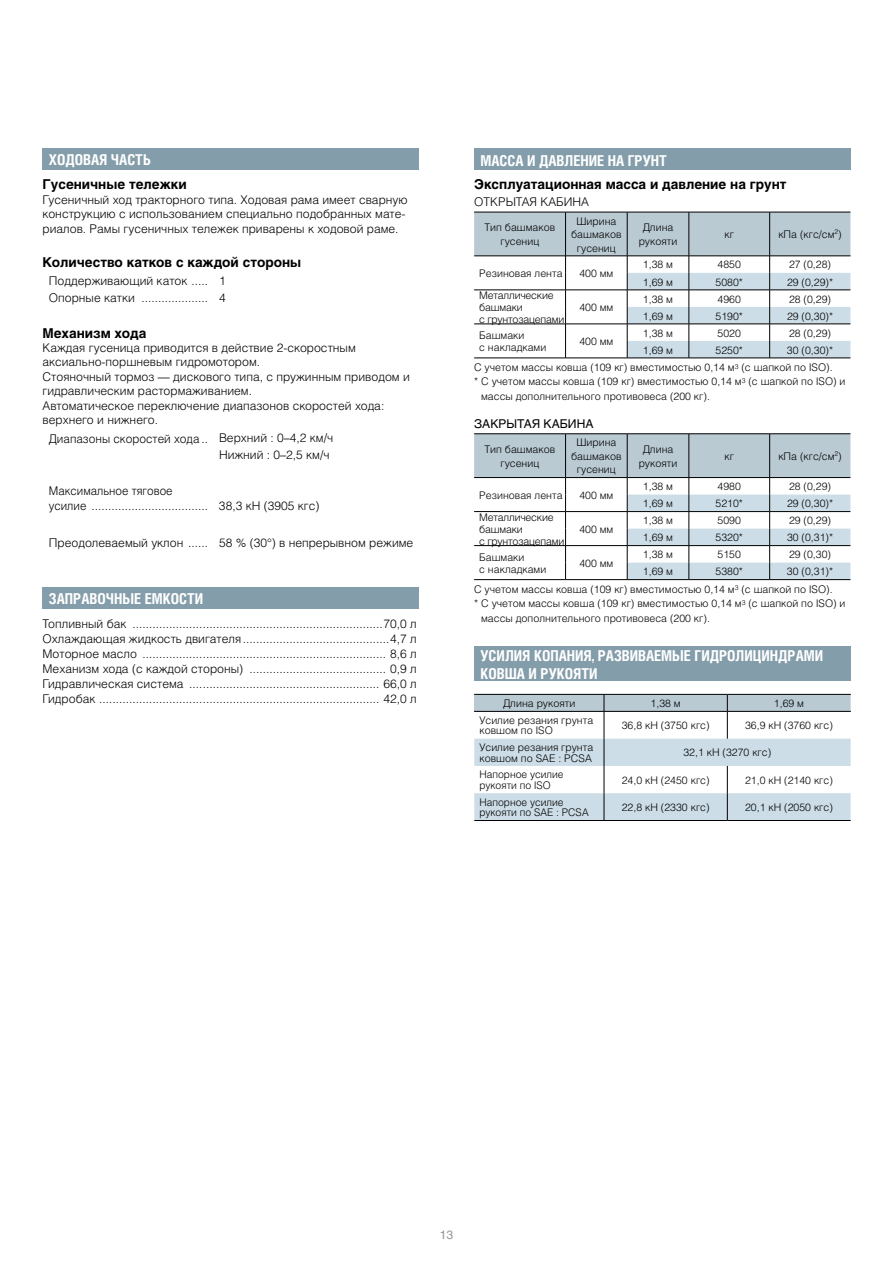
<style>
.page{position:relative;width:893px;height:1263px;background:#fff}
.page>*{position:absolute;margin:0;border:0;box-sizing:border-box;transform-origin:0 0}
.t1{font:700 15px/18px "Helios Cond C";color:#fff}
.t2{font:700 13.5px "Helios C";color:#000}
.t3{font:12px/14.4px "Helios Light C";color:#000}
.t4{font:12px/15px "Helios Light C";color:#000;scale:.95 1}
.t5{font:12px "Helios C";color:#000}
.t6{font:12px "Helios C";color:#939598}
.t7{font:10.5px/13.5px "Helios Light C";color:#000}
.t8{font:10.5px/12px "Helios Light C";letter-spacing:-.02em;color:#000}
</style>
<div class="page">
<div style="left:43px;top:149px;width:376px;height:21px;background:#849daa"></div>
<div style="left:43px;top:587px;width:376px;height:22px;background:#849daa"></div>
<div style="left:474px;top:149px;width:376px;height:21px;background:#849daa"></div>
<hr style="left:474px;top:358px;width:92px;height:1px;background:#000">
<hr style="left:566px;top:358px;width:61px;height:1px;background:#000">
<hr style="left:627px;top:358px;width:62px;height:1px;background:#000">
<hr style="left:689px;top:358px;width:81px;height:1px;background:#000">
<hr style="left:770px;top:358px;width:80px;height:1px;background:#000">
<svg style="left:474px;top:212px;width:376px;height:146px"></svg>
<hr style="left:474px;top:433px;width:92px;height:1px;background:#000">
<hr style="left:566px;top:433px;width:61px;height:1px;background:#000">
<hr style="left:627px;top:433px;width:62px;height:1px;background:#000">
<hr style="left:689px;top:433px;width:81px;height:1px;background:#000">
<hr style="left:770px;top:433px;width:80px;height:1px;background:#000">
<svg style="left:474px;top:434px;width:376px;height:146px"></svg>
<div style="left:474px;top:646px;width:376px;height:35px;background:#849daa"></div>
<hr style="left:474px;top:820px;width:130px;height:1px;background:#000">
<hr style="left:604px;top:820px;width:123px;height:1px;background:#000">
<hr style="left:727px;top:820px;width:124px;height:1px;background:#000">
<svg style="left:474px;top:694px;width:377px;height:126px"></svg>
<p class="t1" style="left:49px;top:151px;width:104px">ХОДОВАЯ ЧАСТЬ</p>
<p class="t2" style="left:43px;top:177px;width:146px">Гусеничные тележки</p>
<p class="t3" style="left:43px;top:192px;width:367px">Гусеничный ход тракторного типа. Ходовая рама имеет сварную конструкцию с использованием специально подобранных мате&shy;риалов. Рамы гусеничных тележек приварены к ходовой раме.</p>
<p class="t2" style="left:43px;top:254px;width:260px">Количество катков с каждой стороны</p>
<p class="t3" style="left:49px;top:272px;width:178px;line-height:16.8px">Поддерживающий каток ..... 1<br>Опорные катки .................... 4</p>
<p class="t2" style="left:43px;top:325px;width:106px">Механизм хода</p>
<p class="t3" style="left:43px;top:340px;width:369px">Каждая гусеница приводится в действие 2-скоростным аксиально-поршневым гидромотором.<br>Стояночный тормоз — дискового типа, с пружинным приводом и гидравлическим растормаживанием.<br>Автоматическое переключение диапазонов скоростей хода: верхнего и нижнего.</p>
<p class="t3" style="left:49px;top:430px;width:286px;line-height:16px;text-align:right">Диапазоны скоростей хода .. Верхний : 0–4,2 км/ч<br>Нижний : 0–2,5 км/ч</p>
<p class="t4" style="left:49px;top:483px;width:286px">Максимальное тяговое<br>усилие ................................... 38,3 кН (3905 кгс)</p>
<p class="t3" style="left:49px;top:535px;width:366px">Преодолеваемый уклон ...... 58 % (30°) в непрерывном режиме</p>
<p class="t1" style="left:49px;top:589px;width:156px">ЗАПРАВОЧНЫЕ ЕМКОСТИ</p>
<p class="t3" style="left:43px;top:616px;width:376px;line-height:15px;text-align:justify">Топливный бак ...........................................................................70,0 л Охлаждающая жидкость двигателя............................................4,7 л Моторное масло ......................................................................... 8,6 л Механизм хода (с каждой стороны) ......................................... 0,9 л Гидравлическая система ......................................................... 66,0 л Гидробак .................................................................................... 42,0 л</p>
<p class="t1" style="left:480px;top:151px;width:188px">МАССА И ДАВЛЕНИЕ НА ГРУНТ</p>
<p class="t2" style="left:474px;top:177px;width:314px">Эксплуатационная масса и давление на грунт</p>
<p class="t3" style="left:474px;top:194px;width:116px">ОТКРЫТАЯ КАБИНА</p>
<p class="t7" style="left:484px;top:221px;width:72px;text-align:center">Тип башмаков гусениц</p>
<p class="t7" style="left:571px;top:214px;width:52px;text-align:center">Ширина башмаков гусениц</p>
<p class="t7" style="left:639px;top:221px;width:40px;text-align:center">Длина рукояти</p>
<p class="t7" style="left:724px;top:227px;width:11px">кг</p>
<p class="t7" style="left:778px;top:227px;width:65px">кПа (кгс/см<sup>2</sup>)</p>
<p class="t7" style="left:479px;top:266px;width:85px">Резиновая лента</p>
<p class="t7" style="left:579px;top:266px;width:36px">400 мм</p>
<p class="t7" style="left:643px;top:258px;width:32px">1,38 м</p>
<p class="t7" style="left:718px;top:258px;width:25px">4850</p>
<p class="t7" style="left:789px;top:258px;width:44px">27 (0,28)</p>
<p class="t7" style="left:643px;top:275px;width:32px">1,69 м</p>
<p class="t7" style="left:715px;top:275px;width:29px">5080*</p>
<p class="t7" style="left:787px;top:275px;width:48px">29 (0,29)*</p>
<p class="t8" style="left:479px;top:289px;width:87px">Металлические башмаки<br>с грунтозацепами</p>
<p class="t7" style="left:579px;top:300px;width:36px">400 мм</p>
<p class="t7" style="left:643px;top:292px;width:32px">1,38 м</p>
<p class="t7" style="left:718px;top:292px;width:25px">4960</p>
<p class="t7" style="left:789px;top:292px;width:44px">28 (0,29)</p>
<p class="t7" style="left:643px;top:309px;width:32px">1,69 м</p>
<p class="t7" style="left:715px;top:309px;width:29px">5190*</p>
<p class="t7" style="left:787px;top:309px;width:48px">29 (0,30)*</p>
<p class="t7" style="left:643px;top:326px;width:32px">1,38 м</p>
<p class="t7" style="left:718px;top:326px;width:25px">5020</p>
<p class="t7" style="left:789px;top:326px;width:44px">28 (0,29)</p>
<p class="t7" style="left:643px;top:343px;width:32px">1,69 м</p>
<p class="t7" style="left:715px;top:343px;width:29px">5250*</p>
<p class="t7" style="left:479px;top:329px;width:69px;line-height:12px">Башмаки<br>с накладками</p>
<p class="t7" style="left:579px;top:334px;width:36px">400 мм</p>
<p class="t7" style="left:474px;top:341px;width:360px;line-height:17.5px;text-align:right">30 (0,30)*<br>С учетом массы ковша (109 кг) вместимостью 0,14 м<sup>3</sup> (с шапкой по ISO).</p>
<p class="t7" style="left:481px;top:374px;width:366px;line-height:14.4px;text-indent:-7px">* С учетом массы ковша (109 кг) вместимостью 0,14 м<sup>3</sup> (с шапкой по ISO) и массы дополнительного противовеса (200 кг).</p>
<p class="t5" style="left:474px;top:416px;width:121px">ЗАКРЫТАЯ КАБИНА</p>
<p class="t7" style="left:484px;top:442px;width:72px;text-align:center">Тип башмаков гусениц</p>
<p class="t7" style="left:571px;top:436px;width:52px;text-align:center">Ширина башмаков гусениц</p>
<p class="t7" style="left:639px;top:442px;width:40px;text-align:center">Длина рукояти</p>
<p class="t7" style="left:724px;top:449px;width:11px">кг</p>
<p class="t7" style="left:778px;top:449px;width:65px">кПа (кгс/см<sup>2</sup>)</p>
<p class="t7" style="left:479px;top:488px;width:85px">Резиновая лента</p>
<p class="t7" style="left:579px;top:488px;width:36px">400 мм</p>
<p class="t7" style="left:643px;top:479px;width:32px">1,38 м</p>
<p class="t7" style="left:718px;top:479px;width:25px">4980</p>
<p class="t7" style="left:789px;top:479px;width:44px">28 (0,29)</p>
<p class="t7" style="left:643px;top:496px;width:32px">1,69 м</p>
<p class="t7" style="left:715px;top:496px;width:29px">5210*</p>
<p class="t7" style="left:787px;top:496px;width:48px">29 (0,30)*</p>
<p class="t8" style="left:479px;top:511px;width:87px">Металлические башмаки<br>с грунтозацепами</p>
<p class="t7" style="left:579px;top:522px;width:36px">400 мм</p>
<p class="t7" style="left:643px;top:514px;width:32px">1,38 м</p>
<p class="t7" style="left:718px;top:514px;width:25px">5090</p>
<p class="t7" style="left:789px;top:514px;width:44px">29 (0,29)</p>
<p class="t7" style="left:643px;top:531px;width:32px">1,69 м</p>
<p class="t7" style="left:715px;top:531px;width:29px">5320*</p>
<p class="t7" style="left:787px;top:531px;width:48px">30 (0,31)*</p>
<p class="t7" style="left:643px;top:548px;width:32px">1,38 м</p>
<p class="t7" style="left:718px;top:548px;width:25px">5150</p>
<p class="t7" style="left:789px;top:548px;width:44px">29 (0,30)</p>
<p class="t7" style="left:643px;top:565px;width:32px">1,69 м</p>
<p class="t7" style="left:715px;top:565px;width:29px">5380*</p>
<p class="t7" style="left:479px;top:551px;width:69px;line-height:12px">Башмаки<br>с накладками</p>
<p class="t7" style="left:579px;top:556px;width:36px">400 мм</p>
<p class="t7" style="left:474px;top:563px;width:360px;line-height:17.5px;text-align:right">30 (0,31)*<br>С учетом массы ковша (109 кг) вместимостью 0,14 м<sup>3</sup> (с шапкой по ISO).</p>
<p class="t7" style="left:481px;top:596px;width:366px;line-height:14.4px;text-indent:-7px">* С учетом массы ковша (109 кг) вместимостью 0,14 м<sup>3</sup> (с шапкой по ISO) и массы дополнительного противовеса (200 кг).</p>
<p class="t1" style="left:480px;top:646px;width:344px">УСИЛИЯ КОПАНИЯ, РАЗВИВАЕМЫЕ ГИДРОЛИЦИНДРАМИ<br>КОВША И РУКОЯТИ</p>
<p class="t7" style="left:503px;top:696px;width:74px">Длина рукояти</p>
<p class="t7" style="left:651px;top:696px;width:32px">1,38 м</p>
<p class="t7" style="left:774px;top:696px;width:32px">1,69 м</p>
<p class="t7" style="left:479px;top:715px;width:115px;line-height:10.5px">Усилие резания грунта ковшом по ISO</p>
<p class="t7" style="left:622px;top:718px;width:89px">36,8 кН (3750 кгс)</p>
<p class="t7" style="left:745px;top:718px;width:89px">36,9 кН (3760 кгс)</p>
<p class="t7" style="left:479px;top:742px;width:115px;line-height:10.5px">Усилие резания грунта ковшом по SAE : PCSA</p>
<p class="t7" style="left:683px;top:746px;width:89px">32,1 кН (3270 кгс)</p>
<p class="t7" style="left:479px;top:769px;width:86px;line-height:10.5px">Напорное усилие рукояти по ISO</p>
<p class="t7" style="left:622px;top:773px;width:89px">24,0 кН (2450 кгс)</p>
<p class="t7" style="left:745px;top:773px;width:89px">21,0 кН (2140 кгс)</p>
<p class="t7" style="left:479px;top:797px;width:111px;line-height:10.5px">Напорное усилие рукояти по SAE : PCSA</p>
<p class="t7" style="left:622px;top:800px;width:89px">22,8 кН (2330 кгс)</p>
<p class="t7" style="left:745px;top:800px;width:89px">20,1 кН (2050 кгс)</p>
<p class="t6" style="left:440px;top:1228px;width:15px">13</p>
</div>
